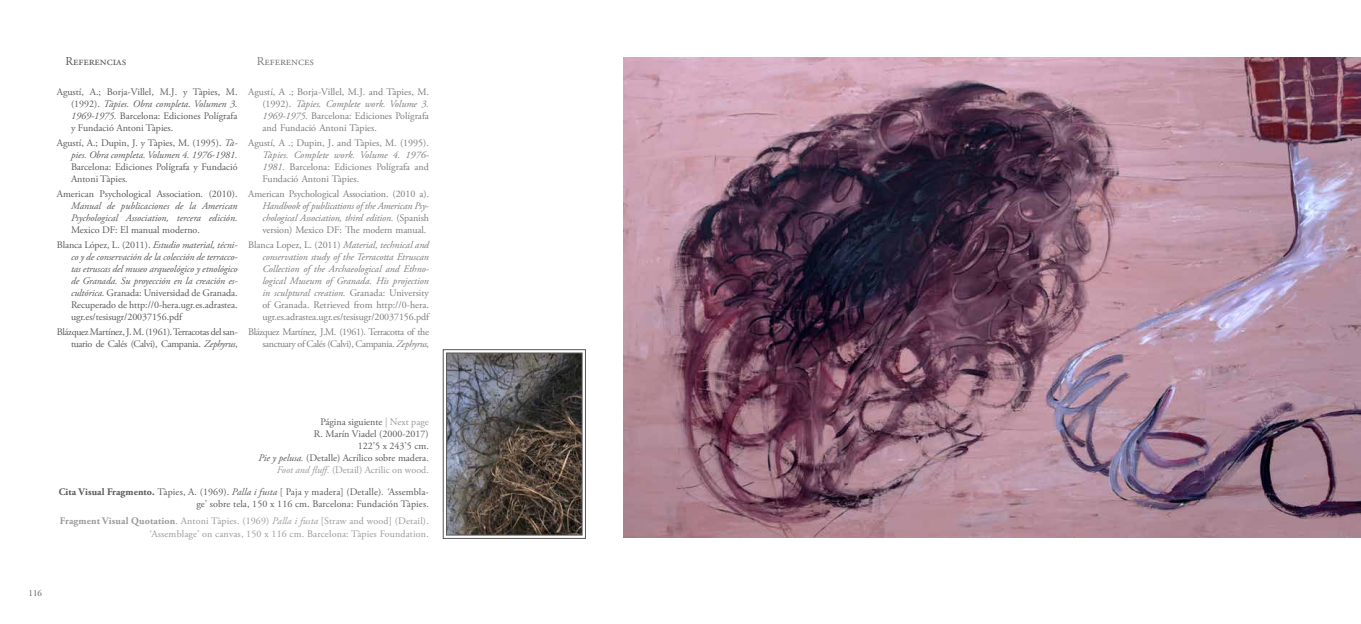
<style>
.page{position:relative;width:1361px;height:624px;background:#fff}
.page>*{position:absolute;margin:0;border:0;box-sizing:border-box;transform-origin:0 0}
.t1{font:12px "Adobe Garamond Pro";color:#58585a}
.t2{font:12px "Adobe Garamond Pro";color:#7b7c7e}
.t3{font:10px/12px "Adobe Garamond Pro";letter-spacing:-.005em;color:#58585a}
.t4{font:italic 10px/12px "Adobe Garamond Pro";letter-spacing:-.01em;color:#7b7c7e;text-align:justify}
.t5{font:italic 10px/12px "Adobe Garamond Pro";color:#58585a;text-align:right}
.t6{font:10px/12px "Adobe Garamond Pro";letter-spacing:-.01em;color:#7b7c7e;text-align:justify}
.t7{font:10px/12px "Adobe Garamond Pro";letter-spacing:.015em;color:#98999b;text-align:right}
.t8{font:10px/12px "Adobe Garamond Pro";letter-spacing:-.04em;color:#7b7c7e;text-align:right}
.t9{font:10px/12px "Adobe Garamond Pro";letter-spacing:-.03em;color:#58585a;text-align:right}
.t10{font:9px "Adobe Garamond Pro";color:#58585a}
.s1{font-style:italic}
.s2{font-style:normal}
.s3{color:#98999b}
.s4{font-style:italic;color:#98999b}
.s5{font-weight:700}
</style>
<div class="page">
<svg style="left:442px;top:349px;width:144px;height:190px;background:#605b59"></svg>
<img style="left:624px;top:58px;width:737px;height:480px">
<p class="t1" style="left:65px;top:54px;width:62px">Referencias</p>
<p class="t3" style="left:71px;top:86px;width:168px;text-align:justify;text-indent:-14px">Agustí, A.; Borja-Villel, M.J. y Tàpies, M. (1992). <span class="s1">Tàpies. Obra completa. Volumen 3.<br>1969-1975.</span> Barcelona: Ediciones Polígrafa y Fundació Antoni Tàpies.</p>
<p class="t5" style="left:57px;top:137px;width:182px"><span class="s2">Agustí, A.; Dupin, J. y Tàpies, M. (1995).</span> Tà&shy;pies. Obra completa. Volumen 4. 1976-1981.</p>
<p class="t3" style="left:71px;top:161px;width:168px">Barcelona: Ediciones Polígrafa y Fundació<br>Antoni Tàpies.</p>
<p class="t3" style="left:57px;top:188px;width:182px">American Psychological Association. (2010).</p>
<p class="t5" style="left:71px;top:200px;width:168px;text-align:left">Manual de publicaciones de la American<br>Psychological Association, tercera edición.</p>
<p class="t3" style="left:57px;top:223px;width:182px;line-height:14.8px;text-indent:14px">Mexico DF: El manual moderno.<br>Blanca López, L. (2011). <span class="s1">Estudio material, técni-</span></p>
<p class="t5" style="left:71px;top:251px;width:168px;text-align:justify">co y de conservación de la colección de terracco&shy;tas etruscas del museo arqueológico y etnológico de Granada. Su proyección en la creación es&shy;cultórica. <span class="s2">Granada: Universidad de Granada.<br>Recuperado de http://0-hera.ugr.es.adrastea. ugr.es/tesisugr/20037156.pdf</span></p>
<p class="t9" style="left:57px;top:326px;width:182px">Blázquez Martínez, J. M. (1961). Terracotas del san&shy;tuario de Calés (Calvi), Campania. <span class="s1">Zephyrus</span>,</p>
<p class="t2" style="left:257px;top:54px;width:59px">References</p>
<p class="t6" style="left:262px;top:86px;width:168px;text-indent:-14px">Agustí, A .; Borja-Villel, M.J. and Tàpies, M. (1992). <span class="s1">Tàpies. Complete work. Volume 3.<br>1969-1975.</span> Barcelona: Ediciones Polígrafa and Fundació Antoni Tàpies.</p>
<p class="t6" style="left:248px;top:137px;width:182px">Agustí, A .; Dupin, J. and Tàpies, M. (1995).</p>
<p class="t6" style="left:262px;top:149px;width:168px"><span class="s1">Tàpies. Complete work. Volume 4. 1976- 1981.</span> Barcelona: Ediciones Polígrafa and Fundació Antoni Tàpies.</p>
<p class="t6" style="left:248px;top:188px;width:182px">American Psychological Association. (2010 a).</p>
<p class="t4" style="left:262px;top:200px;width:168px">Handbook of publications of the American Psy&shy;chological Association, third edition. <span class="s2">(Spanish version) Mexico DF: The modern manual.</span></p>
<p class="t4" style="left:262px;top:239px;width:169px;text-indent:-14px"><span class="s2">Blanca Lopez, L. (2011)</span> Material, technical and conservation study of the Terracotta Etruscan Collection of the Archaeological and Ethno&shy;logical Museum of Granada. His projection in sculptural creation. <span class="s2">Granada: University of Granada. Retrieved from http://0-hera. ugr.es.adrastea.ugr.es/tesisugr/20037156.pdf</span></p>
<p class="t8" style="left:248px;top:326px;width:182px">Blázquez Martínez, J.M. (1961). Terracotta of the sanctuary ofCalés (Calvi), Campania. <span class="s1">Zephyrus</span>,</p>
<p class="t3" style="left:258px;top:416px;width:172px;text-align:right">Página siguiente <span class="s3">| Next page<br></span>R. Marín Viadel (2000-2017)<br>122’5 x 243’5 cm.<br><span class="s1">Pie y pelusa.</span> (Detalle) Acrílico sobre madera.<br><span class="s4">Foot and fluff.</span> <span class="s3">(Detail) Acrilic on wood.</span></p>
<p class="t3" style="left:59px;top:486px;width:372px;text-align:right"><span class="s5">Cita Visual Fragmento.</span> Tàpies, A. (1969). <span class="s1">Palla i fusta</span> [ Paja y madera] (Detalle)<span class="s1">. ‘</span>Assembla&shy;ge’ sobre tela, 150 x 116 cm. Barcelona: Fundación Tàpies.</p>
<p class="t7" style="left:60px;top:515px;width:370px"><span class="s5">Fragment Visual Quotation</span>. Antoni Tàpies. (1969) <span class="s1">Palla i fusta</span> [Straw and wood] (Detail). ‘Assemblage’ on canvas, 150 x 116 cm. Barcelona: Tàpies Foundation.</p>
<p class="t10" style="left:29px;top:587px;width:15px">116</p>
</div>
